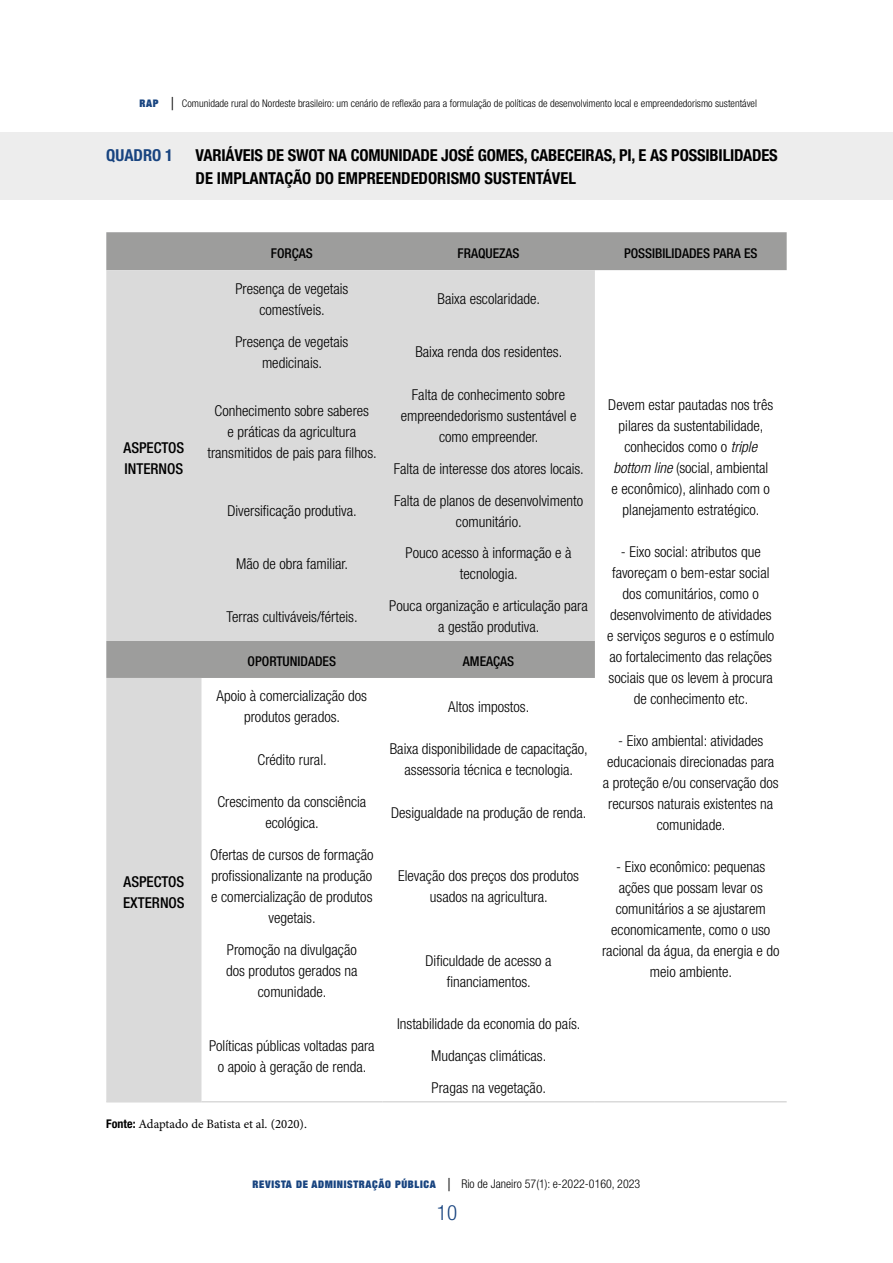
<style>
.page{position:relative;width:893px;height:1263px;background:#fff}
.page>*{position:absolute;margin:0;border:0;box-sizing:border-box;transform-origin:0 0}
.t1{font:300 condensed 21px "Helvetica Neue LT Std";color:#184480}
.t2{font:700 condensed 16.5px/23.1px "Helvetica Neue LT Std";letter-spacing:-.01em;color:#000}
.t3{font:700 condensed 16.5px "Helvetica Neue LT Std";color:#184480}
.t4{font:300 condensed 15px/21px "Helvetica Neue LT Std";color:#000;text-align:center}
.t5{font:500 condensed 15px/21px "Helvetica Neue LT Std";color:#000}
.t6{font:500 condensed 13.5px "Helvetica Neue LT Std";color:#000}
.t7{font:12.75px "Minion Pro";color:#000}
.t8{font:300 condensed 12px "Helvetica Neue LT Std";color:#000}
.t9{font:300 condensed 10.5px "Helvetica Neue LT Std";color:#000}
.s1{font-family:"Helvetica Neue";font-weight:900;font-stretch:expanded;color:#184480}
.s2{font-size:18px}
.s3{font-family:"Helvetica Neue LT Std";font-weight:700;font-stretch:condensed;font-size:12px}
.s4{font-style:italic}
.s5{font-family:"Helvetica Neue";font-weight:900;font-stretch:expanded;font-size:10.5px;color:#184480}
</style>
<div class="page">
<div style="left:0;top:132px;width:893px;height:67px;background:#ededed"></div>
<div style="left:106px;top:232px;width:681px;height:39px;background:#9d9d9c"></div>
<svg style="left:106px;top:270px;width:489px;height:831px;fill:#dadada"></svg>
<hr style="left:595px;top:1101px;width:192px;height:1px;background:#dadada">
<hr style="left:106px;top:1101px;width:95px;height:1px;background:#dadada">
<hr style="left:201px;top:1101px;width:181px;height:1px;background:#dadada">
<hr style="left:382px;top:1101px;width:213px;height:1px;background:#dadada">
<p class="t9" style="left:139px;top:98px;width:619px"><span class="s1">RAP</span> <span class="s2">|</span> Comunidade rural do Nordeste brasileiro: um cenário de reflexão para a formulação de políticas de desenvolvimento local e empreendedorismo sustentável</p>
<p class="t3" style="left:106px;top:145px;width:68px">QUADRO 1</p>
<p class="t2" style="left:196px;top:143px;width:584px">VARIÁVEIS DE SWOT NA COMUNIDADE JOSÉ GOMES, CABECEIRAS, PI, E AS POSSIBILIDADES<br>DE IMPLANTAÇÃO DO EMPREENDEDORISMO SUSTENTÁVEL</p>
<p class="t6" style="left:271px;top:245px;width:44px">FORÇAS</p>
<p class="t6" style="left:458px;top:245px;width:64px">FRAQUEZAS</p>
<p class="t6" style="left:624px;top:245px;width:135px">POSSIBILIDADES PARA ES</p>
<p class="t5" style="left:124px;top:436px;width:62px">ASPECTOS<br>INTERNOS</p>
<p class="t5" style="left:123px;top:871px;width:63px">ASPECTOS<br>EXTERNOS</p>
<p class="t4" style="left:235px;top:278px;width:114px">Presença de vegetais comestíveis.</p>
<p class="t4" style="left:437px;top:288px;width:104px">Baixa escolaridade.</p>
<p class="t4" style="left:235px;top:331px;width:114px">Presença de vegetais medicinais.</p>
<p class="t4" style="left:415px;top:341px;width:148px">Baixa renda dos residentes.</p>
<p class="t4" style="left:207px;top:400px;width:171px">Conhecimento sobre saberes<br>e práticas da agricultura transmitidos de pais para filhos.</p>
<p class="t4" style="left:401px;top:384px;width:177px">Falta de conhecimento sobre empreendedorismo sustentável e como empreender.</p>
<p class="t4" style="left:394px;top:458px;width:192px">Falta de interesse dos atores locais.</p>
<p class="t4" style="left:227px;top:500px;width:131px">Diversificação produtiva.</p>
<p class="t4" style="left:394px;top:490px;width:191px">Falta de planos de desenvolvimento comunitário.</p>
<p class="t4" style="left:236px;top:553px;width:114px">Mão de obra familiar.</p>
<p class="t4" style="left:406px;top:542px;width:168px">Pouco acesso à informação e à tecnologia.</p>
<p class="t4" style="left:227px;top:606px;width:133px">Terras cultiváveis/férteis.</p>
<p class="t4" style="left:389px;top:595px;width:200px">Pouca organização e articulação para a gestão produtiva.</p>
<p class="t6" style="left:248px;top:653px;width:90px">OPORTUNIDADES</p>
<p class="t6" style="left:463px;top:653px;width:53px">AMEAÇAS</p>
<p class="t4" style="left:217px;top:685px;width:152px">Apoio à comercialização dos produtos gerados.</p>
<p class="t4" style="left:448px;top:696px;width:83px">Altos impostos.</p>
<p class="t4" style="left:258px;top:749px;width:71px">Crédito rural.</p>
<p class="t4" style="left:390px;top:738px;width:200px">Baixa disponibilidade de capacitação, assessoria técnica e tecnologia.</p>
<p class="t4" style="left:217px;top:791px;width:150px">Crescimento da consciência ecológica.</p>
<p class="t4" style="left:391px;top:802px;width:197px">Desigualdade na produção de renda.</p>
<p class="t4" style="left:210px;top:844px;width:165px">Ofertas de cursos de formação profissionalizante na produção e comercialização de produtos vegetais.</p>
<p class="t4" style="left:398px;top:865px;width:182px">Elevação dos preços dos produtos usados na agricultura.</p>
<p class="t4" style="left:226px;top:939px;width:133px">Promoção na divulgação dos produtos gerados na comunidade.</p>
<p class="t4" style="left:426px;top:950px;width:128px">Dificuldade de acesso a financiamentos.</p>
<p class="t4" style="left:209px;top:1035px;width:167px">Políticas públicas voltadas para o apoio à geração de renda.</p>
<p class="t4" style="left:397px;top:1008px;width:185px;line-height:32px">Instabilidade da economia do país.<br>Mudanças climáticas.<br>Pragas na vegetação.</p>
<p class="t7" style="left:106px;top:1116px;width:202px"><span class="s3">Fonte:</span> Adaptado de Batista et al<span class="s4">.</span> (2020).</p>
<p class="t4" style="left:608px;top:394px;width:166px">Devem estar pautadas nos três pilares da sustentabilidade, conhecidos como o <span class="s4">triple bottom line</span> (social, ambiental e econômico), alinhado com o planejamento estratégico.</p>
<p class="t4" style="left:607px;top:541px;width:169px">- Eixo social: atributos que favoreçam o bem-estar social dos comunitários, como o desenvolvimento de atividades e serviços seguros e o estímulo ao fortalecimento das relações sociais que os levem à procura de conhecimento etc.</p>
<p class="t4" style="left:603px;top:730px;width:178px">- Eixo ambiental: atividades educacionais direcionadas para a proteção e/ou conservação dos recursos naturais existentes na comunidade.</p>
<p class="t4" style="left:602px;top:856px;width:179px">- Eixo econômico: pequenas ações que possam levar os comunitários a se ajustarem economicamente, como o uso racional da água, da energia e do meio ambiente.</p>
<p class="t8" style="left:253px;top:1176px;width:389px"><span class="s5">REVISTA DE ADMINISTRAÇÃO PÚBLICA</span> <span class="s2">|</span> Rio de Janeiro 57(1): e-2022-0160, 2023</p>
<h1 class="t1" style="left:437px;top:1200px;width:22px">10</h1>
</div>
